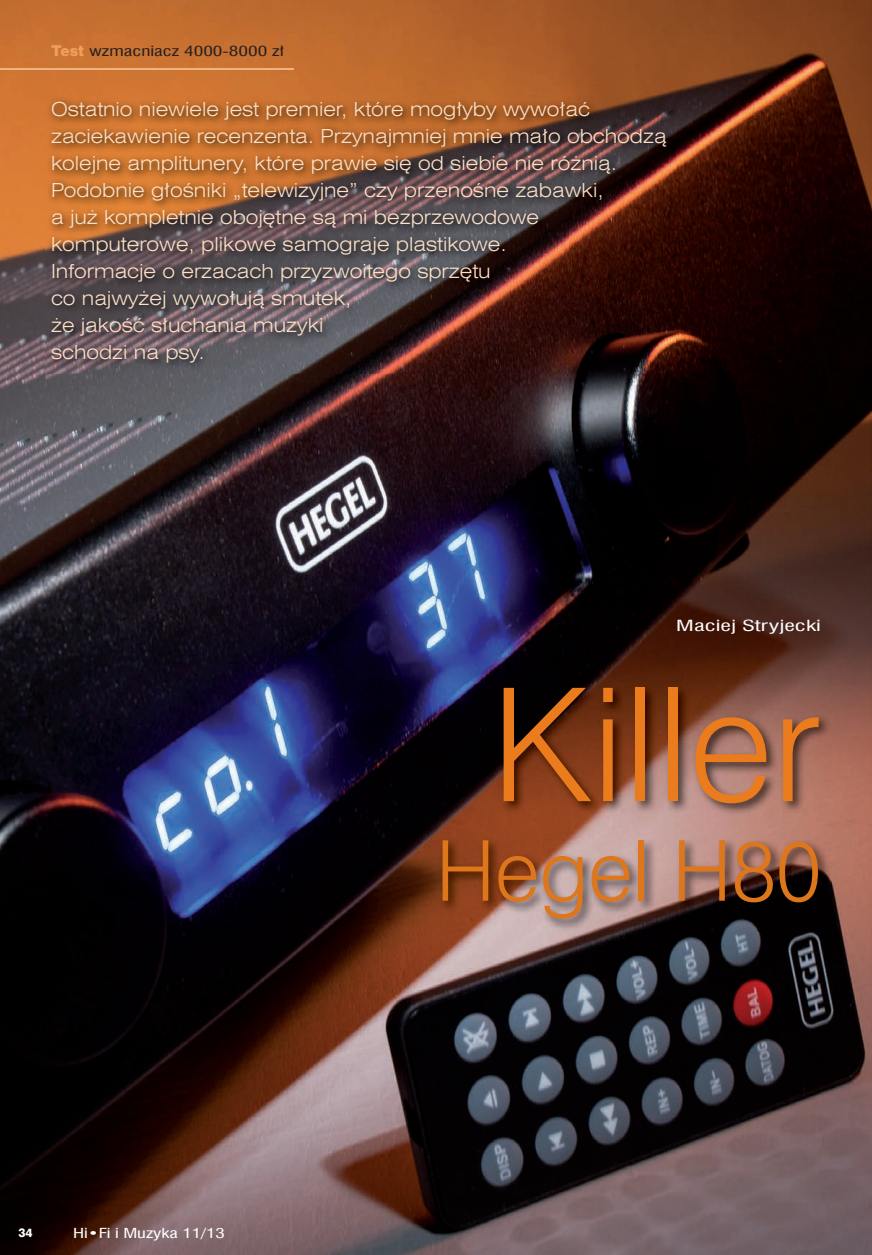
<style>
.page{position:relative;width:872px;height:1255px;background:#fff}
.page>*{position:absolute;margin:0;border:0;box-sizing:border-box;transform-origin:0 0}
.t1{font:157.5px "Swis 721 Lt EU";color:#ea7c1d}
.t2{font:84px "Swis 721 Lt EU";color:#de761b}
.t3{font:19.5px/27px "Swis 721 Lt Ex EU";color:#fbdfc6}
.t4{font:15px "Swis 721 Cn EU";color:#fff;scale:1.6 1}
.t5{font:13.8px "Swis 721 Cn EU";color:#231f20;scale:1.4 1}
.t6{font:13.5px "Swis 721 Cn EU";letter-spacing:-.005em;color:#fff;scale:1.4 1}
.t7{font:12px "Swis 721 Hv EU";color:#fff}
.s1{font-family:"Swis 721 Blk 2 EU";color:#f09e5a}
</style>
<div class="page">
<img style="left:0;top:0;width:872px;height:1254px">
<hr style="left:0;top:68px;width:293px;height:2px;background:#efb37f">
<img style="left:45px;top:95px;width:630px;height:278px">
<img style="left:439px;top:684px;width:392px;height:247px">
<p class="t5" style="left:51px;top:41px;width:168px"><span class="s1">Test</span> wzmacniacz 4000-8000 zł</p>
<p class="t3" style="left:51px;top:96px;width:617px">Ostatnio niewiele jest premier, które mogłyby wywołać zaciekawienie recenzenta. Przynajmniej mnie mało obchodzą kolejne amplitunery, które prawie się od siebie nie różnią.<br>Podobnie głośniki „telewizyjne” czy przenośne zabawki,<br>a już kompletnie obojętne są mi bezprzewodowe komputerowe, plikowe samograje plastikowe.<br>Informacje o erzacach przyzwoitego sprzętu<br>co najwyżej wywołują smutek,<br>że jakość słuchania muzyki<br>schodzi na psy.</p>
<p class="t4" style="left:676px;top:615px;width:92px">Maciej Stryjecki</p>
<p class="t7" style="left:18px;top:1225px;width:16px">34</p>
<p class="t6" style="left:73px;top:1224px;width:110px">Hi•Fi i Muzyka 11/13</p>
<h1 class="t1" style="left:491px;top:649px;width:331px">Killer</h1>
<h2 class="t2" style="left:436px;top:819px;width:386px">Hegel H80</h2>
</div>
